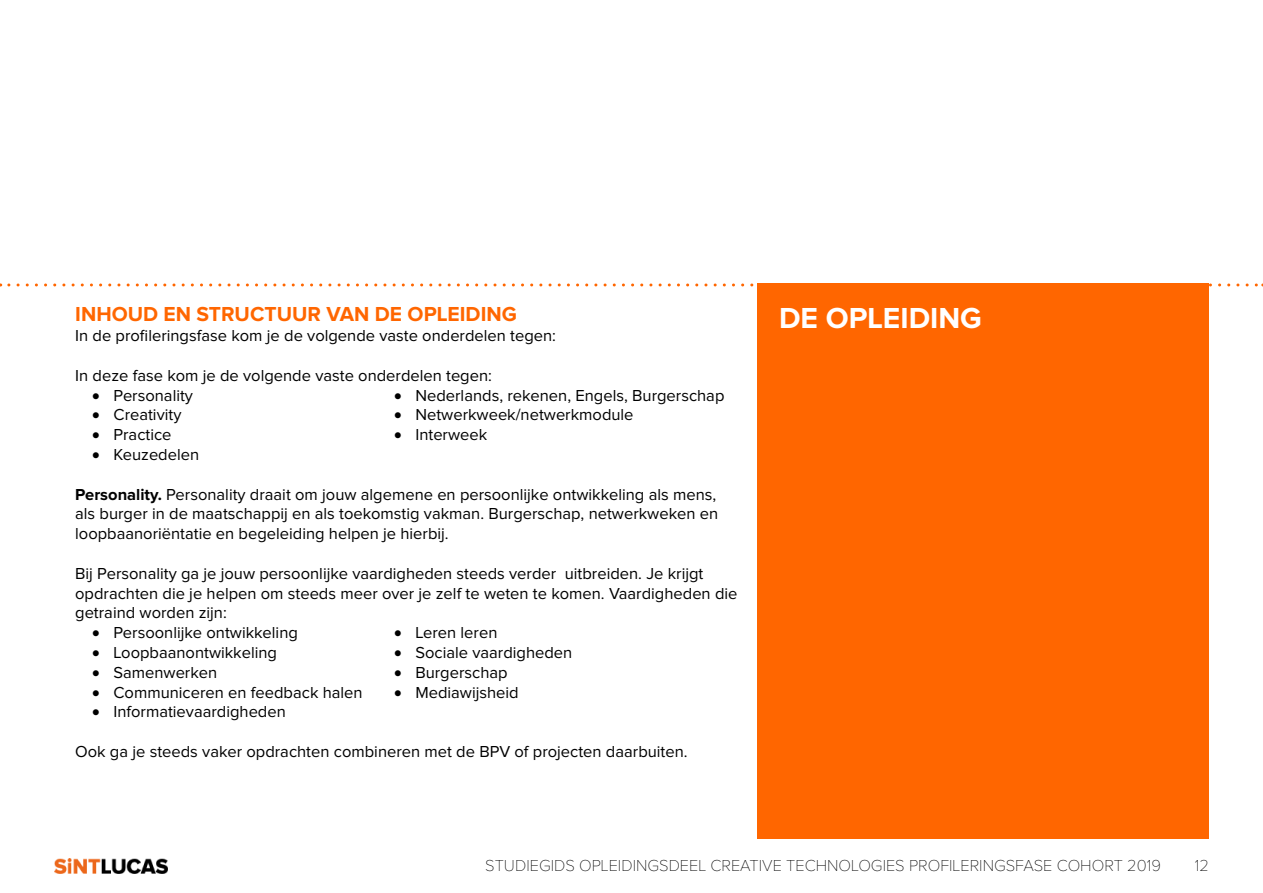
<style>
.page{position:relative;width:1263px;height:893px;background:#fff}
.page>*{position:absolute;margin:0;border:0;box-sizing:border-box;transform-origin:0 0}
.t1{font:700 30px "Proxima Nova";color:#fff}
.t2{font:700 21px "Proxima Nova";color:#f60}
.t3{font:16.5px/19.8px "Proxima Nova";color:#000;text-align:justify}
.t4{font:100 16.5px "Proxima Nova";color:#000}
.s1{font-weight:700}
</style>
<div class="page">
<svg style="left:9px;top:283px;width:1254px;height:3px"></svg>
<div style="left:758px;top:283px;width:451px;height:556px;background:#f60"></div>
<img style="left:54px;top:858px;width:114px;height:15px">
<p class="t2" style="left:75px;top:305px;width:443px">INHOUD EN STRUCTUUR VAN DE OPLEIDING</p>
<p class="t3" style="left:75px;top:326px;width:482px">In de profileringsfase kom je de volgende vaste onderdelen tegen:</p>
<p class="t3" style="left:75px;top:366px;width:418px">In deze fase kom je de volgende vaste onderdelen tegen:</p>
<p class="t3" style="left:92px;top:386px;width:102px">• Personality</p>
<p class="t3" style="left:394px;top:386px;width:332px">• Nederlands, rekenen, Engels, Burgerschap</p>
<p class="t3" style="left:92px;top:406px;width:91px">• Creativity</p>
<p class="t3" style="left:394px;top:406px;width:241px">• Netwerkweek/netwerkmodule</p>
<p class="t3" style="left:92px;top:425px;width:81px">• Practice</p>
<p class="t3" style="left:394px;top:425px;width:95px">• Interweek</p>
<p class="t3" style="left:92px;top:445px;width:108px">• Keuzedelen</p>
<p class="t3" style="left:75px;top:485px;width:644px"><span class="s1">Personality.</span> Personality draait om jouw algemene en persoonlijke ontwikkeling als mens, als burger in de maatschappij en als toekomstig vakman. Burgerschap, netwerkweken en loopbaanoriëntatie en begeleiding helpen je hierbij.</p>
<p class="t3" style="left:75px;top:564px;width:664px;text-align:left">Bij Personality ga je jouw persoonlijke vaardigheden steeds verder uitbreiden. Je krijgt opdrachten die je helpen om steeds meer over je zelf te weten te komen. Vaardigheden die getraind worden zijn:</p>
<p class="t3" style="left:92px;top:623px;width:207px">• Persoonlijke ontwikkeling</p>
<p class="t3" style="left:394px;top:623px;width:105px">• Leren leren</p>
<p class="t3" style="left:92px;top:643px;width:186px">• Loopbaanontwikkeling</p>
<p class="t3" style="left:394px;top:643px;width:180px">• Sociale vaardigheden</p>
<p class="t3" style="left:92px;top:663px;width:127px">• Samenwerken</p>
<p class="t3" style="left:394px;top:663px;width:115px">• Burgerschap</p>
<p class="t3" style="left:92px;top:683px;width:272px">• Communiceren en feedback halen</p>
<p class="t3" style="left:394px;top:683px;width:126px">• Mediawijsheid</p>
<p class="t3" style="left:92px;top:703px;width:195px">• Informatievaardigheden</p>
<p class="t3" style="left:75px;top:742px;width:614px">Ook ga je steeds vaker opdrachten combineren met de BPV of projecten daarbuiten.</p>
<h1 class="t1" style="left:779px;top:305px;width:204px">DE OPLEIDING</h1>
<p class="t4" style="left:485px;top:858px;width:677px">STUDIEGIDS OPLEIDINGSDEEL CREATIVE TECHNOLOGIES PROFILERINGSFASE COHORT 2019</p>
<p class="t4" style="left:1195px;top:858px;width:16px">12</p>
</div>
